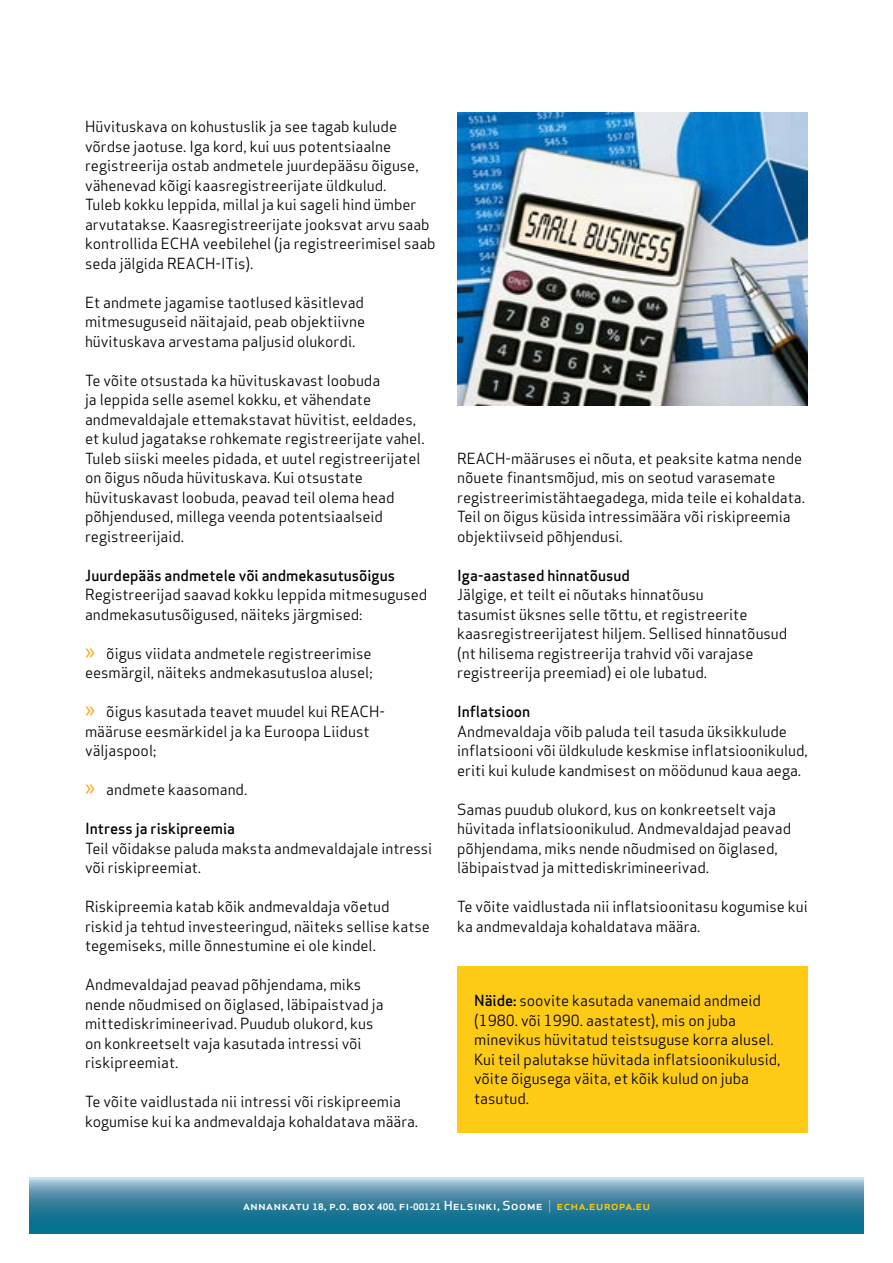
<style>
.page{position:relative;width:893px;height:1263px;background:#fff}
.page>*{position:absolute;margin:0;border:0;box-sizing:border-box;transform-origin:0 0}
.t1{font:15px/19.5px "Apex Sans";color:#000}
.t2{font:500 15px "Apex Sans";color:#000}
.t3{font:500 12.15px "Apex Sans";color:#fff;scale:1.08 1}
.s1{font-family:"Myriad Pro";font-size:24px;color:#faa61a}
.s2{font-weight:500}
.s3{font-weight:700;font-size:8.7px}
.s4{font-weight:700;font-size:8.25px}
.s5{font-weight:300}
.s6{color:#ffcb05}
</style>
<div class="page">
<svg style="left:30px;top:1178px;width:833px;height:55px;background:#3e8aa5"></svg>
<div style="left:457px;top:966px;width:351px;height:167px;background:#fdcb15"></div>
<img style="left:457px;top:112px;width:351px;height:293px">
<p class="t1" style="left:85px;top:115px;width:352px">Hüvituskava on kohustuslik ja see tagab kulude võrdse jaotuse. Iga kord, kui uus potentsiaalne registreerija ostab andmetele juurdepääsu õiguse, vähenevad kõigi kaasregistreerijate üldkulud.<br>Tuleb kokku leppida, millal ja kui sageli hind ümber arvutatakse. Kaasregistreerijate jooksvat arvu saab kontrollida ECHA veebilehel (ja registreerimisel saab seda jälgida REACH-ITis).</p>
<p class="t1" style="left:85px;top:291px;width:282px;text-align:justify">Et andmete jagamise taotlused käsitlevad mitmesuguseid näitajaid, peab objektiivne hüvituskava arvestama paljusid olukordi.</p>
<p class="t1" style="left:85px;top:369px;width:341px">Te võite otsustada ka hüvituskavast loobuda<br>ja leppida selle asemel kokku, et vähendate andmevaldajale ettemakstavat hüvitist, eeldades, et kulud jagatakse rohkemate registreerijate vahel.<br>Tuleb siiski meeles pidada, et uutel registreerijatel on õigus nõuda hüvituskava. Kui otsustate hüvituskavast loobuda, peavad teil olema head põhjendused, millega veenda potentsiaalseid registreerijaid.</p>
<p class="t2" style="left:85px;top:562px;width:312px">Juurdepääs andmetele või andmekasutusõigus</p>
<p class="t1" style="left:85px;top:583px;width:344px">Registreerijad saavad kokku leppida mitmesugused andmekasutusõigused, näiteks järgmised:</p>
<p class="t1" style="left:85px;top:642px;width:289px"><span class="s1">»</span> õigus viidata andmetele registreerimise eesmärgil, näiteks andmekasutusloa alusel;</p>
<p class="t1" style="left:85px;top:700px;width:301px"><span class="s1">»</span> õigus kasutada teavet muudel kui REACH&shy;määruse eesmärkidel ja ka Euroopa Liidust väljaspool;</p>
<p class="t1" style="left:85px;top:778px;width:164px"><span class="s1">»</span> andmete kaasomand.</p>
<p class="t2" style="left:85px;top:815px;width:152px">Intress ja riskipreemia</p>
<p class="t1" style="left:85px;top:837px;width:349px">Teil võidakse paluda maksta andmevaldajale intressi või riskipreemiat.</p>
<p class="t1" style="left:85px;top:895px;width:346px">Riskipreemia katab kõik andmevaldaja võetud riskid ja tehtud investeeringud, näiteks sellise katse tegemiseks, mille õnnestumine ei ole kindel.</p>
<p class="t1" style="left:85px;top:973px;width:300px">Andmevaldajad peavad põhjendama, miks nende nõudmised on õiglased, läbipaistvad ja mittediskrimineerivad. Puudub olukord, kus on konkreetselt vaja kasutada intressi või riskipreemiat.</p>
<p class="t1" style="left:85px;top:1090px;width:335px">Te võite vaidlustada nii intressi või riskipreemia kogumise kui ka andmevaldaja kohaldatava määra.</p>
<p class="t1" style="left:457px;top:447px;width:349px">REACH-määruses ei nõuta, et peaksite katma nende nõuete finantsmõjud, mis on seotud varasemate registreerimistähtaegadega, mida teile ei kohaldata.<br>Teil on õigus küsida intressimäära või riskipreemia objektiivseid põhjendusi.</p>
<p class="t2" style="left:457px;top:562px;width:174px">Iga-aastased hinnatõusud</p>
<p class="t1" style="left:457px;top:583px;width:332px">Jälgige, et teilt ei nõutaks hinnatõusu<br>tasumist üksnes selle tõttu, et registreerite kaasregistreerijatest hiljem. Sellised hinnatõusud (nt hilisema registreerija trahvid või varajase registreerija preemiad) ei ole lubatud.</p>
<p class="t2" style="left:457px;top:698px;width:75px">Inflatsioon</p>
<p class="t1" style="left:457px;top:720px;width:352px">Andmevaldaja võib paluda teil tasuda üksikkulude inflatsiooni või üldkulude keskmise inflatsioonikulud, eriti kui kulude kandmisest on möödunud kaua aega.</p>
<p class="t1" style="left:457px;top:798px;width:336px">Samas puudub olukord, kus on konkreetselt vaja hüvitada inflatsioonikulud. Andmevaldajad peavad põhjendama, miks nende nõudmised on õiglased, läbipaistvad ja mittediskrimineerivad.</p>
<p class="t1" style="left:457px;top:895px;width:352px">Te võite vaidlustada nii inflatsioonitasu kogumise kui ka andmevaldaja kohaldatava määra.</p>
<p class="t1" style="left:474px;top:990px;width:308px"><span class="s2">Näide:</span> soovite kasutada vanemaid andmeid (1980. või 1990. aastatest), mis on juba minevikus hüvitatud teistsuguse korra alusel.<br>Kui teil palutakse hüvitada inflatsioonikulusid, võite õigusega väita, et kõik kulud on juba tasutud.</p>
<p class="t3" style="left:243px;top:1195px;width:379px">annankatu <span class="s3">18</span>, p.o. box <span class="s3">400,</span> fi<span class="s4">-</span><span class="s3">00121</span> Helsinki, Soome <span class="s5">|</span> <span class="s6">echa.europa.eu</span></p>
</div>
